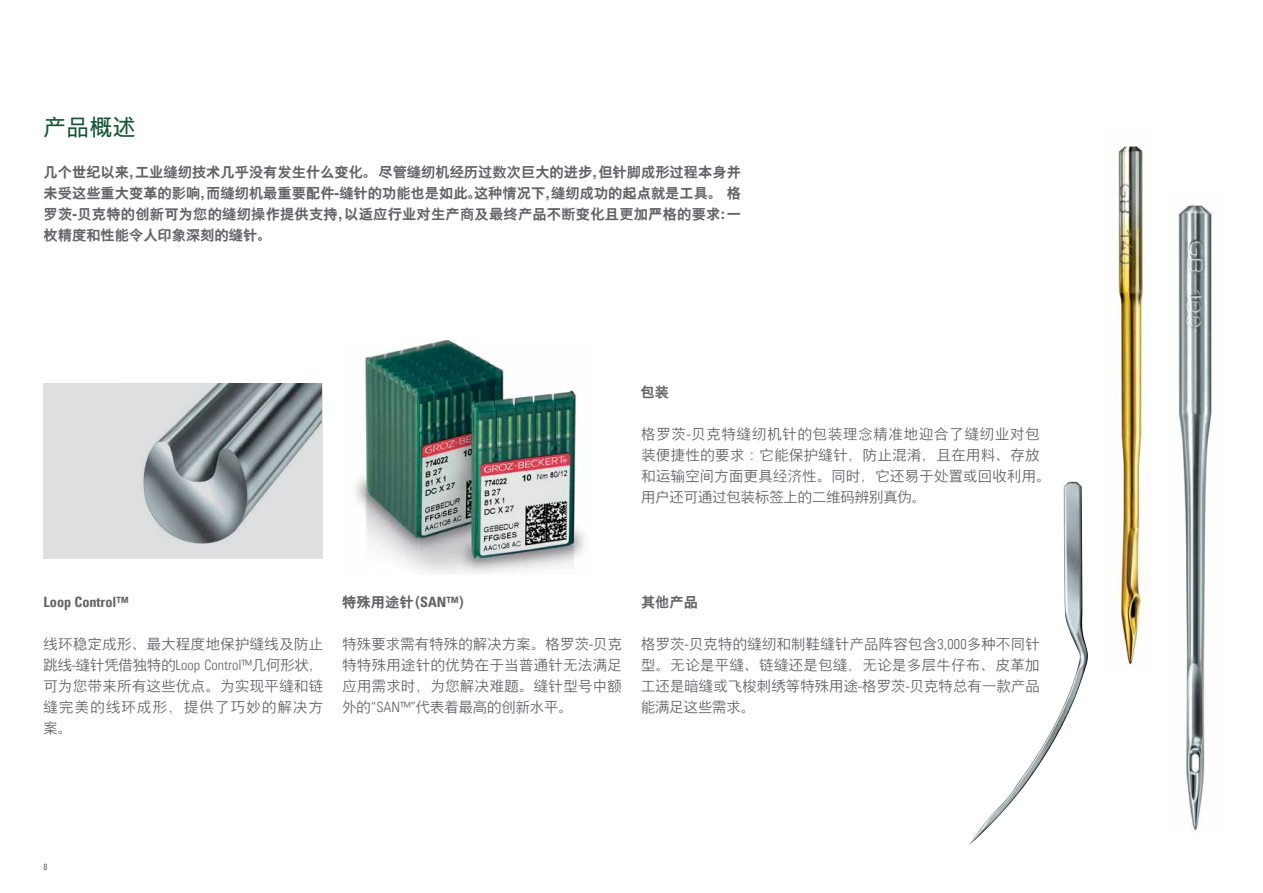
<style>
.page{position:relative;width:1263px;height:893px;background:#fff}
.page>*{position:absolute;margin:0;border:0;box-sizing:border-box;transform-origin:0 0}
.t1{font:22.5px "Nimbus Sans Global";color:#125634}
.t2{font:300 14.25px/21px "Nimbus Sans Global";letter-spacing:.035em;color:#636466;text-align:justify}
.t3{font:700 14.25px/21px "Nimbus Sans Global";letter-spacing:.015em;color:#636466;text-align:justify}
.t4{font:14.25px "Univers Com 67 Bold Cond";color:#636466}
.t5{font:condensed 9px "Univers Com 57";color:#636466}
.s1{font-family:"Univers Com 47 Light Cond";font-weight:400}
.s2{font-family:"Univers Com 67 Bold Cond";font-weight:400}
</style>
<div class="page">
<div style="left:44px;top:384px;width:279px;height:175px;background:#dfe0e1"></div>
<img style="left:1115px;top:145px;width:34px;height:520px">
<img style="left:970px;top:482px;width:118px;height:362px">
<img style="left:1178px;top:205px;width:36px;height:626px">
<img style="left:355px;top:340px;width:230px;height:234px">
<img style="left:143px;top:384px;width:179px;height:160px">
<h1 class="t1" style="left:44px;top:114px;width:93px">产品概述</h1>
<p class="t3" style="left:44px;top:161px;width:699px">几个世纪以来，工业缝纫技术几乎没有发生什么变化。 尽管缝纫机经历过数次巨大的进步，但针脚成形过程本身并未受这些重大变革的影响，而缝纫机最重要配件-缝针的功能也是如此。这种情况下，缝纫成功的起点就是工具。 格罗茨-贝克特的创新可为您的缝纫操作提供支持，以适应行业对生产商及最终产品不断变化且更加严格的要求：一枚精度和性能令人印象深刻的缝针。</p>
<p class="t3" style="left:640px;top:382px;width:30px">包装</p>
<p class="t2" style="left:641px;top:424px;width:411px;text-align:left">格罗茨-贝克特缝纫机针的包装理念精准地迎合了缝纫业对包装便捷性的要求：它能保护缝针，防止混淆，且在用料、存放和运输空间方面更具经济性。同时，它还易于处置或回收利用。用户还可通过包装标签上的二维码辨别真伪。</p>
<p class="t4" style="left:44px;top:593px;width:87px">Loop Control™</p>
<p class="t2" style="left:44px;top:634px;width:281px">线环稳定成形、最大程度地保护缝线及防止跳线-缝针凭借独特的<span class="s1">Loop Control™</span>几何形状，可为您带来所有这些优点。为实现平缝和链缝完美的线环成形，提供了巧妙的解决方案。</p>
<p class="t3" style="left:342px;top:592px;width:131px">特殊用途针（<span class="s2">SAN™</span>）</p>
<p class="t2" style="left:342px;top:634px;width:281px">特殊要求需有特殊的解决方案。格罗茨-贝克特特殊用途针的优势在于当普通针无法满足应用需求时，为您解决难题。缝针型号中额外的<span class="s1">“SAN™”</span>代表着最高的创新水平。</p>
<p class="t3" style="left:641px;top:592px;width:58px">其他产品</p>
<p class="t2" style="left:641px;top:634px;width:400px">格罗茨-贝克特的缝纫和制鞋缝针产品阵容包含<span class="s1">3,000</span>多种不同针型。无论是平缝、链缝还是包缝，无论是多层牛仔布、皮革加工还是暗缝或飞梭刺绣等特殊用途-格罗茨-贝克特总有一款产品能满足这些需求。</p>
<p class="t5" style="left:44px;top:861px;width:5px">8</p>
</div>
